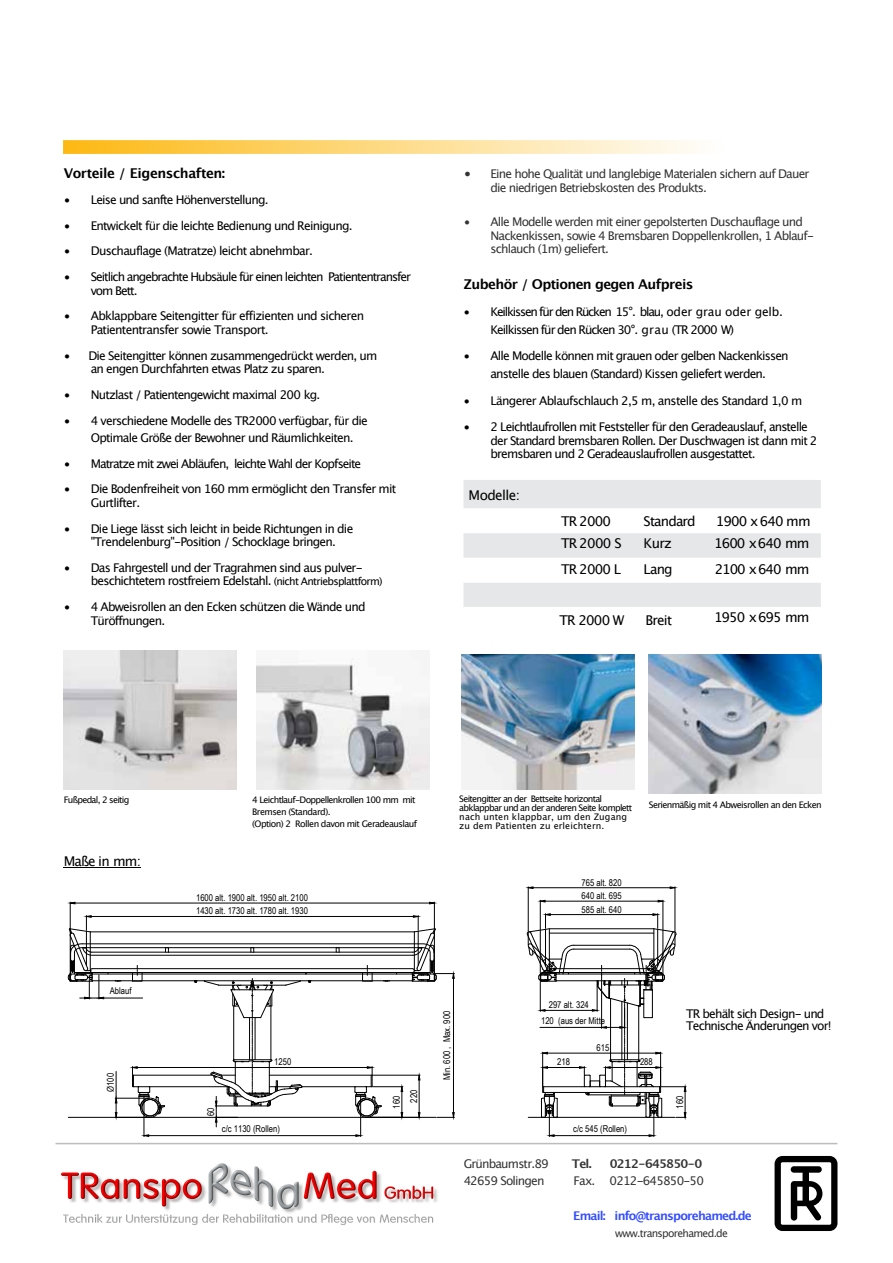
<style>
.page{position:relative;width:893px;height:1263px;background:#fff}
.page>*{position:absolute;margin:0;border:0;box-sizing:border-box;transform-origin:0 0}
.t1{font:13.5px "Lucida Grande";letter-spacing:-.065em;color:#000}
.t2{font:700 13.5px "Lucida Grande";letter-spacing:-.045em;color:#000}
.t3{font:13.5px "Lucida Grande";letter-spacing:-.045em;color:#000}
.t4{font:12px/13.5px "Lucida Grande";letter-spacing:-.065em;color:#000}
.t5{font:12px/18px "Lucida Grande";letter-spacing:-.09em;color:#000}
.t6{font:12px/13.5px "Lucida Grande";letter-spacing:-.085em;color:#000}
.t7{font:700 12px "Lucida Grande";letter-spacing:-.07em;color:#0020ff}
.t8{font:700 12px "Lucida Grande";letter-spacing:-.07em;color:#000}
.t9{font:10.5px "Lucida Grande";letter-spacing:-.065em;color:#000}
.t10{font:9.3px/17.2px "Arial Narrow";color:#000}
.t11{font:9px/9px "Lucida Grande";letter-spacing:-.07em;color:#000}
.s1{font-size:10.5px}
.s2{font-size:13.5px}
</style>
<div class="page">
<img style="left:64px;top:140px;width:632px;height:13px">
<hr style="left:549px;top:1096px;width:1px;height:40px;background:#000">
<hr style="left:654px;top:1096px;width:1px;height:40px;background:#000">
<hr style="left:554px;top:1135px;width:95px;height:1px;background:#000">
<svg style="left:649px;top:1134px;width:6px;height:2px"></svg>
<hr style="left:144px;top:1096px;width:1px;height:40px;background:#000">
<hr style="left:360px;top:1096px;width:1px;height:40px;background:#000">
<hr style="left:149px;top:1135px;width:207px;height:1px;background:#000">
<hr style="left:55px;top:1143px;width:782px;height:1px;background:#bcbdbb">
<svg style="left:775px;top:1156px;width:62px;height:75px"></svg>
<hr style="left:528px;top:887px;width:1px;height:58px;background:#000">
<hr style="left:675px;top:887px;width:1px;height:58px;background:#000">
<hr style="left:533px;top:887px;width:137px;height:1px;background:#000">
<svg style="left:670px;top:887px;width:6px;height:2px"></svg>
<hr style="left:540px;top:900px;width:1px;height:73px;background:#000">
<hr style="left:663px;top:900px;width:1px;height:73px;background:#000">
<hr style="left:545px;top:901px;width:113px;height:1px;background:#000">
<svg style="left:658px;top:900px;width:6px;height:2px"></svg>
<svg style="left:527px;top:913px;width:159px;height:205px"></svg>
<hr style="left:70px;top:902px;width:1px;height:71px;background:#000">
<hr style="left:434px;top:902px;width:1px;height:71px;background:#000">
<hr style="left:75px;top:903px;width:355px;height:1px;background:#000">
<svg style="left:68px;top:915px;width:386px;height:212px"></svg>
<img style="left:64px;top:650px;width:172px;height:139px">
<img style="left:257px;top:659px;width:172px;height:130px">
<img style="left:462px;top:654px;width:172px;height:135px">
<img style="left:649px;top:654px;width:172px;height:139px">
<div style="left:463px;top:480px;width:358px;height:28px;background:#e6e7e8"></div>
<svg style="left:463px;top:533px;width:358px;height:74px"></svg>
<hr style="left:64px;top:867px;width:77px;height:1px;background:#000">
<img style="left:61px;top:1163px;width:377px;height:62px">
<p class="t2" style="left:64px;top:168px;width:163px">Vorteile / Eigenschaften:</p>
<p class="t4" style="left:64px;top:194px;width:206px">• Leise und sanfte Höhenverstellung.</p>
<p class="t4" style="left:64px;top:219px;width:290px">• Entwickelt für die leichte Bedienung und Reinigung.</p>
<p class="t4" style="left:64px;top:245px;width:251px">• Duschauflage (Matratze) leicht abnehmbar.</p>
<p class="t6" style="left:91px;top:271px;width:322px;text-indent:-27px">• Seitlich angebrachte Hubsäule für einen leichten Patiententransfer vom Bett.</p>
<p class="t4" style="left:91px;top:310px;width:275px;text-indent:-27px">• Abklappbare Seitengitter für effizienten und sicheren<br>Patiententransfer sowie Transport.</p>
<p class="t4" style="left:91px;top:349px;width:288px;text-indent:-27px">• Die Seitengitter können zusammengedrückt werden, um an engen Durchfahrten etwas Platz zu sparen.</p>
<p class="t4" style="left:64px;top:389px;width:258px">• Nutzlast / Patientengewicht maximal 200 kg.</p>
<p class="t4" style="left:91px;top:413px;width:279px;line-height:17.2px;text-indent:-27px">• 4 verschiedene Modelle des TR2000 verfügbar, für die<br>Optimale Größe der Bewohner und Räumlichkeiten.</p>
<p class="t4" style="left:64px;top:457px;width:299px">• Matratze mit zwei Abläufen, leichte Wahl der Kopfseite</p>
<p class="t4" style="left:91px;top:483px;width:307px;text-indent:-27px">• Die Bodenfreiheit von 160 mm ermöglicht den Transfer mit<br>Gurtlifter.</p>
<p class="t4" style="left:91px;top:522px;width:264px;text-indent:-27px">• Die Liege lässt sich leicht in beide Richtungen in die "Trendelenburg"-Position / Schocklage bringen.</p>
<p class="t4" style="left:91px;top:562px;width:293px;text-indent:-27px">• Das Fahrgestell und der Tragrahmen sind aus pulver&shy;beschichtetem rostfreiem Edelstahl. <span class="s1">(nicht Antriebsplattform)</span></p>
<p class="t4" style="left:91px;top:601px;width:276px;text-indent:-27px">• 4 Abweisrollen an den Ecken schützen die Wände und<br>Türöffnungen.</p>
<p class="t4" style="left:490px;top:168px;width:320px;text-indent:-27px"><span class="s2">•</span> Eine hohe Qualität und langlebige Materialen sichern auf Dauer die niedrigen Betriebskosten des Produkts.</p>
<p class="t4" style="left:490px;top:216px;width:325px;text-indent:-27px">• Alle Modelle werden mit einer gepolsterten Duschauflage und<br>Nackenkissen, sowie 4 Bremsbaren Doppellenkrollen, 1 Ablauf&shy;schlauch (1m) geliefert.</p>
<p class="t2" style="left:463px;top:279px;width:231px">Zubehör / Optionen gegen Aufpreis</p>
<p class="t5" style="left:490px;top:303px;width:294px;text-indent:-27px">• Keilkissen für den Rücken 15°. blau, oder grau oder gelb.<br>Keilkissen für den Rücken 30°. grau (TR 2000 W)</p>
<p class="t4" style="left:463px;top:348px;width:327px;line-height:18px;text-align:center">• Alle Modelle können mit grauen oder gelben Nackenkissen anstelle des blauen (Standard) Kissen geliefert werden.</p>
<p class="t4" style="left:463px;top:395px;width:340px">• Längerer Ablaufschlauch 2,5 m, anstelle des Standard 1,0 m</p>
<p class="t4" style="left:490px;top:421px;width:329px;text-indent:-27px">• 2 Leichtlaufrollen mit Feststeller für den Geradeauslauf, anstelle der Standard bremsbaren Rollen. Der Duschwagen ist dann mit 2 bremsbaren und 2 Geradeauslaufrollen ausgestattet.</p>
<p class="t3" style="left:469px;top:490px;width:53px">Modelle:</p>
<p class="t1" style="left:561px;top:515px;width:51px">TR 2000</p>
<p class="t1" style="left:644px;top:515px;width:54px">Standard</p>
<p class="t1" style="left:716px;top:515px;width:96px">1900 x 640 mm</p>
<p class="t1" style="left:561px;top:538px;width:62px">TR 2000 S</p>
<p class="t1" style="left:644px;top:538px;width:30px">Kurz</p>
<p class="t1" style="left:714px;top:538px;width:97px">1600 x640 mm</p>
<p class="t1" style="left:561px;top:563px;width:61px">TR 2000 L</p>
<p class="t1" style="left:644px;top:563px;width:31px">Lang</p>
<p class="t1" style="left:715px;top:563px;width:96px">2100 x640 mm</p>
<p class="t1" style="left:559px;top:614px;width:66px">TR 2000 W</p>
<p class="t1" style="left:645px;top:614px;width:28px">Breit</p>
<p class="t1" style="left:714px;top:612px;width:97px">1950 x695 mm</p>
<p class="t11" style="left:64px;top:796px;width:67px">Fußpedal, 2 seitig</p>
<p class="t11" style="left:252px;top:795px;width:166px;line-height:12px">4 Leichtlauf-Doppellenkrollen 100 mm mit<br>Bremsen (Standard).<br>(Option) 2 Rollen davon mit Geradeauslauf</p>
<p class="t1" style="left:64px;top:855px;width:79px">Maße in mm:</p>
<p class="t10" style="left:196px;top:890px;width:113px">1600 alt. 1900 alt. 1950 alt. 2100</p>
<p class="t10" style="left:196px;top:903px;width:113px">1430 alt. 1730 alt. 1780 alt. 1930</p>
<p class="t11" style="left:459px;top:795px;width:174px">Seitengitter an der Bettseite horizontal abklappbar und an der anderen Seite komplett nach unten klappbar, um den Zugang zu dem Patienten zu erleichtern.</p>
<p class="t11" style="left:649px;top:801px;width:174px">Serienmäßig mit 4 Abweisrollen an den Ecken</p>
<p class="t10" style="left:581px;top:877px;width:42px;line-height:13.4px">765 alt. 820<br>640 alt. 695</p>
<p class="t10" style="left:582px;top:901px;width:42px">585 alt. 640</p>
<p class="t10" style="left:110px;top:983px;width:23px">Ablauf</p>
<p class="t10" style="left:103px;top:1092px;width:20px;rotate:-90deg">Ø100</p>
<p class="t10" style="left:203px;top:1116px;width:10px;rotate:-90deg">60</p>
<p class="t10" style="left:274px;top:1054px;width:19px">1250</p>
<p class="t10" style="left:389px;top:1102px;width:14px;text-indent:-6px;rotate:-90deg">160<br>220</p>
<p class="t10" style="left:439px;top:1080px;width:71px;rotate:-90deg">Min. 600 , Max. 900</p>
<p class="t10" style="left:549px;top:997px;width:42px">297 alt. 324</p>
<p class="t10" style="left:541px;top:1012px;width:66px">120 (aus der Mitte</p>
<p class="t10" style="left:597px;top:1040px;width:14px">615</p>
<p class="t10" style="left:557px;top:1054px;width:14px">218</p>
<p class="t10" style="left:640px;top:1054px;width:14px">288</p>
<p class="t4" style="left:686px;top:1009px;width:147px;line-height:12px">TR behält sich Design- und<br>Technische Änderungen vor!</p>
<p class="t10" style="left:672px;top:1109px;width:14px;rotate:-90deg">160</p>
<p class="t10" style="left:222px;top:1121px;width:60px">c/c 1130 (Rollen)</p>
<p class="t10" style="left:573px;top:1121px;width:55px">c/c 545 (Rollen)</p>
<p class="t4" style="left:463px;top:1157px;width:87px">Grünbaumstr.89</p>
<p class="t8" style="left:572px;top:1158px;width:21px">Tel.</p>
<p class="t8" style="left:610px;top:1158px;width:94px">0212-645850-0</p>
<p class="t4" style="left:463px;top:1175px;width:83px">42659 Solingen</p>
<p class="t4" style="left:574px;top:1175px;width:132px">Fax. 0212-645850-50</p>
<p class="t7" style="left:573px;top:1210px;width:180px">Email: info@transporehamed.de</p>
<p class="t9" style="left:615px;top:1228px;width:114px">www.transporehamed.de</p>
</div>
